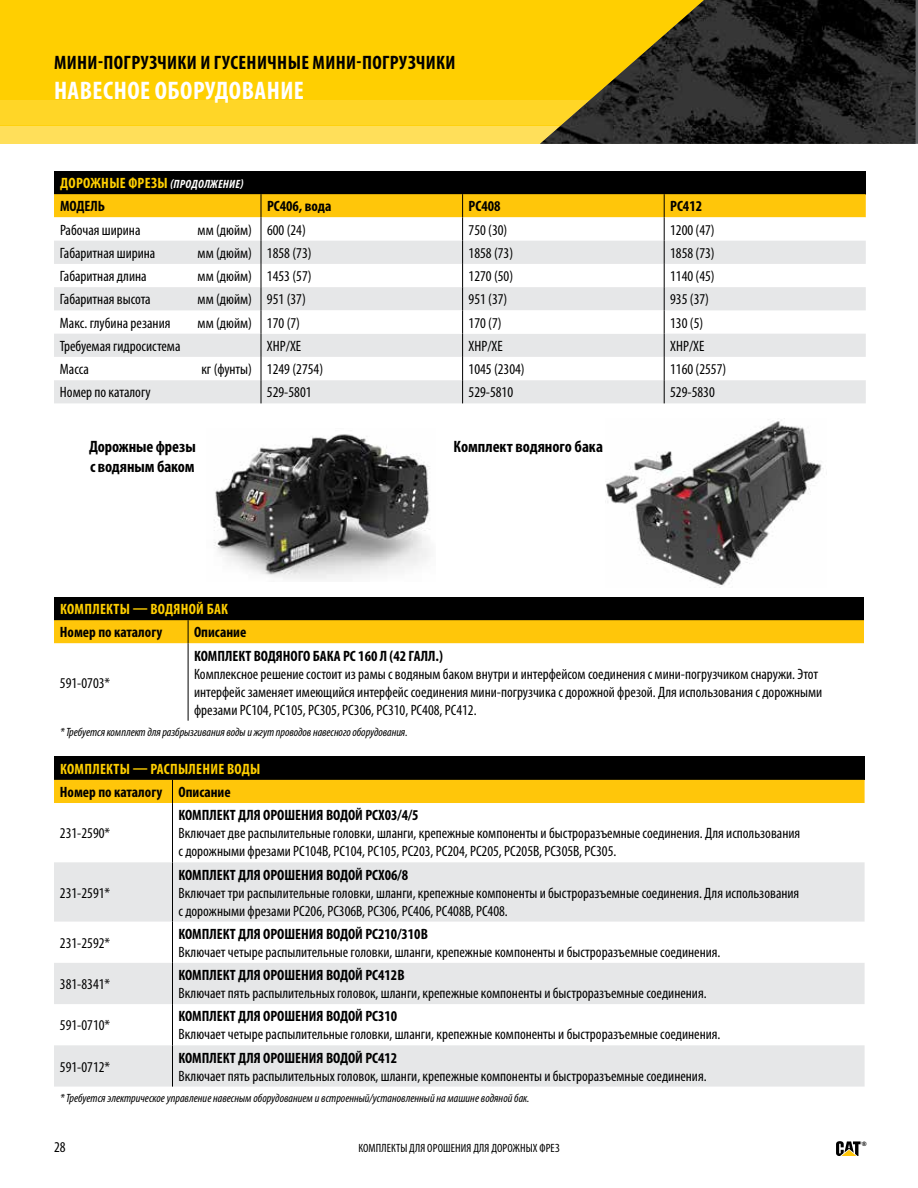
<style>
.page{position:relative;width:918px;height:1188px;background:#fff}
.page>*{position:absolute;margin:0;border:0;box-sizing:border-box;transform-origin:0 0}
.t1{font:700 condensed 25.5px "Myriad Pro";letter-spacing:.02em;color:#fff}
.t2{font:700 condensed 19.5px "Myriad Pro";letter-spacing:.02em;color:#000}
.t3{font:700 condensed 16.5px/19.8px "Myriad Pro";letter-spacing:-.005em;color:#000}
.t4{font:condensed 15px/18px "Myriad Pro";color:#000}
.t5{font:700 condensed 15px "Myriad Pro";color:#000}
.t6{font:700 condensed 15px/23.2px "Myriad Pro";letter-spacing:.02em;color:#ffcf01}
.t7{font:italic condensed 12px "Myriad Pro";color:#000}
.t8{font:condensed 12px "Myriad Pro";letter-spacing:.01em;color:#000}
.t9{font:700 condensed 6px "Univers LT Std";color:#000}
.s1{font-style:italic;font-size:12px;color:#fff}
.s2{color:#000}
</style>
<div class="page">
<div style="left:0;top:0;width:904px;height:99px;background:#ffcf01"></div>
<div style="left:0;top:99px;width:904px;height:26px;background:#ffd627"></div>
<div style="left:0;top:125px;width:904px;height:19px;background:#ffdf5a"></div>
<img style="left:540px;top:0;width:376px;height:144px">
<svg style="left:836px;top:1141px;width:25px;height:15px"></svg>
<div style="left:54px;top:171px;width:812px;height:23px;background:#000"></div>
<svg style="left:54px;top:194px;width:812px;height:209px"></svg>
<div style="left:54px;top:757px;width:811px;height:23px;background:#000"></div>
<svg style="left:54px;top:862px;width:811px;height:225px;fill:#e6e7e8"></svg>
<div style="left:54px;top:780px;width:811px;height:23px;background:#ffc60a"></div>
<hr style="left:172px;top:803px;width:1px;height:59px;background:#000">
<hr style="left:172px;top:862px;width:1px;height:60px;background:#000">
<hr style="left:172px;top:922px;width:1px;height:41px;background:#000">
<hr style="left:172px;top:963px;width:1px;height:41px;background:#000">
<hr style="left:172px;top:1004px;width:1px;height:41px;background:#000">
<hr style="left:172px;top:1045px;width:1px;height:42px;background:#000">
<div style="left:54px;top:597px;width:810px;height:23px;background:#000"></div>
<svg style="left:54px;top:643px;width:810px;height:78px"></svg>
<div style="left:54px;top:620px;width:810px;height:23px;background:#ffc60a"></div>
<hr style="left:188px;top:643px;width:1px;height:78px;background:#000">
<img style="left:606px;top:420px;width:217px;height:166px">
<img style="left:214px;top:434px;width:216px;height:146px">
<h2 class="t2" style="left:54px;top:51px;width:403px">МИНИ-ПОГРУЗЧИКИ И ГУСЕНИЧНЫЕ МИНИ-ПОГРУЗЧИКИ</h2>
<h1 class="t1" style="left:54px;top:77px;width:252px">НАВЕСНОЕ ОБОРУДОВАНИЕ</h1>
<p class="t6" style="left:60px;top:172px;width:185px">ДОРОЖНЫЕ ФРЕЗЫ <span class="s1">(ПРОДОЛЖЕНИЕ)<br></span><span class="s2">МОДЕЛЬ</span></p>
<p class="t5" style="left:267px;top:198px;width:66px">PC406, вода</p>
<p class="t5" style="left:469px;top:198px;width:33px">PC408</p>
<p class="t5" style="left:670px;top:198px;width:33px">PC412</p>
<p class="t4" style="left:60px;top:221px;width:82px">Рабочая ширина</p>
<p class="t4" style="left:198px;top:221px;width:110px">мм (дюйм) 600 (24)</p>
<p class="t4" style="left:469px;top:221px;width:40px">750 (30)</p>
<p class="t4" style="left:670px;top:221px;width:46px">1200 (47)</p>
<p class="t4" style="left:60px;top:244px;width:97px">Габаритная ширина</p>
<p class="t4" style="left:198px;top:244px;width:115px">мм (дюйм) 1858 (73)</p>
<p class="t4" style="left:469px;top:244px;width:46px">1858 (73)</p>
<p class="t4" style="left:670px;top:244px;width:46px">1858 (73)</p>
<p class="t4" style="left:60px;top:268px;width:88px">Габаритная длина</p>
<p class="t4" style="left:198px;top:268px;width:115px">мм (дюйм) 1453 (57)</p>
<p class="t4" style="left:469px;top:268px;width:46px">1270 (50)</p>
<p class="t4" style="left:670px;top:268px;width:46px">1140 (45)</p>
<p class="t4" style="left:60px;top:291px;width:92px">Габаритная высота</p>
<p class="t4" style="left:198px;top:291px;width:110px">мм (дюйм) 951 (37)</p>
<p class="t4" style="left:469px;top:291px;width:40px">951 (37)</p>
<p class="t4" style="left:670px;top:291px;width:40px">935 (37)</p>
<p class="t4" style="left:60px;top:314px;width:112px">Макс. глубина резания</p>
<p class="t4" style="left:198px;top:314px;width:104px">мм (дюйм) 170 (7)</p>
<p class="t4" style="left:469px;top:314px;width:35px">170 (7)</p>
<p class="t4" style="left:670px;top:314px;width:35px">130 (5)</p>
<p class="t4" style="left:60px;top:337px;width:122px">Требуемая гидросистема</p>
<p class="t4" style="left:267px;top:337px;width:36px">XHP/XE</p>
<p class="t4" style="left:469px;top:337px;width:36px">XHP/XE</p>
<p class="t4" style="left:670px;top:337px;width:36px">XHP/XE</p>
<p class="t4" style="left:60px;top:361px;width:30px">Масса</p>
<p class="t4" style="left:201px;top:361px;width:123px">кг (фунты) 1249 (2754)</p>
<p class="t4" style="left:469px;top:361px;width:58px">1045 (2304)</p>
<p class="t4" style="left:670px;top:361px;width:58px">1160 (2557)</p>
<p class="t4" style="left:60px;top:384px;width:92px">Номер по каталогу</p>
<p class="t4" style="left:267px;top:384px;width:46px">529-5801</p>
<p class="t4" style="left:469px;top:384px;width:46px">529-5810</p>
<p class="t4" style="left:670px;top:384px;width:46px">529-5830</p>
<p class="t3" style="left:89px;top:437px;width:108px">Дорожные фрезы с водяным баком</p>
<p class="t3" style="left:454px;top:437px;width:151px">Комплект водяного бака</p>
<p class="t6" style="left:60px;top:598px;width:169px">КОМПЛЕКТЫ — ВОДЯНОЙ БАК</p>
<p class="t5" style="left:60px;top:624px;width:104px">Номер по каталогу</p>
<p class="t5" style="left:194px;top:624px;width:54px">Описание</p>
<p class="t4" style="left:60px;top:674px;width:52px">591-0703*</p>
<p class="t5" style="left:194px;top:647px;width:250px">КОМПЛЕКТ ВОДЯНОГО БАКА PC 160 Л (42 ГАЛЛ.)</p>
<p class="t4" style="left:194px;top:665px;width:630px">Комплексное решение состоит из рамы с водяным баком внутри и интерфейсом соединения с мини-погрузчиком снаружи. Этот интерфейс заменяет имеющийся интерфейс соединения мини-погрузчика с дорожной фрезой. Для использования с дорожными фрезами PC104, PC105, PC305, PC306, PC310, PC408, PC412.</p>
<p class="t7" style="left:60px;top:725px;width:349px">* Требуется комплект для разбрызгивания воды и жгут проводов навесного оборудования.</p>
<p class="t6" style="left:60px;top:757px;width:202px">КОМПЛЕКТЫ — РАСПЫЛЕНИЕ ВОДЫ</p>
<p class="t5" style="left:60px;top:784px;width:172px">Номер по каталогу Описание</p>
<p class="t4" style="left:60px;top:825px;width:52px">231-2590*</p>
<p class="t5" style="left:178px;top:807px;width:242px">КОМПЛЕКТ ДЛЯ ОРОШЕНИЯ ВОДОЙ PCX03/4/5</p>
<p class="t4" style="left:178px;top:825px;width:623px">Включает две распылительные головки, шланги, крепежные компоненты и быстроразъемные соединения. Для использования с дорожными фрезами PC104B, PC104, PC105, PC203, PC204, PC205, PC205B, PC305B, PC305.</p>
<p class="t4" style="left:60px;top:884px;width:52px">231-2591*</p>
<p class="t4" style="left:60px;top:934px;width:52px">231-2592*</p>
<p class="t4" style="left:60px;top:975px;width:52px">381-8341*</p>
<p class="t4" style="left:60px;top:1017px;width:52px">591-0710*</p>
<p class="t5" style="left:178px;top:866px;width:231px">КОМПЛЕКТ ДЛЯ ОРОШЕНИЯ ВОДОЙ PCX06/8</p>
<p class="t4" style="left:178px;top:884px;width:622px">Включает три распылительные головки, шланги, крепежные компоненты и быстроразъемные соединения. Для использования с дорожными фрезами PC206, PC306B, PC306, PC406, PC408B, PC408.</p>
<p class="t5" style="left:178px;top:926px;width:251px">КОМПЛЕКТ ДЛЯ ОРОШЕНИЯ ВОДОЙ PC210/310B</p>
<p class="t4" style="left:178px;top:943px;width:542px">Включает четыре распылительные головки, шланги, крепежные компоненты и быстроразъемные соединения.</p>
<p class="t5" style="left:178px;top:967px;width:228px">КОМПЛЕКТ ДЛЯ ОРОШЕНИЯ ВОДОЙ PC412B</p>
<p class="t4" style="left:178px;top:984px;width:528px">Включает пять распылительных головок, шланги, крепежные компоненты и быстроразъемные соединения.</p>
<p class="t5" style="left:178px;top:1008px;width:220px">КОМПЛЕКТ ДЛЯ ОРОШЕНИЯ ВОДОЙ PC310</p>
<p class="t4" style="left:178px;top:1026px;width:542px">Включает четыре распылительные головки, шланги, крепежные компоненты и быстроразъемные соединения.</p>
<p class="t5" style="left:178px;top:1049px;width:220px">КОМПЛЕКТ ДЛЯ ОРОШЕНИЯ ВОДОЙ PC412</p>
<p class="t4" style="left:178px;top:1067px;width:528px">Включает пять распылительных головок, шланги, крепежные компоненты и быстроразъемные соединения.</p>
<p class="t7" style="left:60px;top:1091px;width:471px">* Требуется электрическое управление навесным оборудованием и встроенный/установленный на машине водяной бак.</p>
<p class="t4" style="left:60px;top:1058px;width:52px">591-0712*</p>
<p class="t4" style="left:54px;top:1139px;width:13px">28</p>
<p class="t9" style="left:862px;top:1140px;width:6px">®</p>
<p class="t8" style="left:358px;top:1142px;width:203px">КОМПЛЕКТЫ ДЛЯ ОРОШЕНИЯ ДЛЯ ДОРОЖНЫХ ФРЕЗ</p>
</div>
